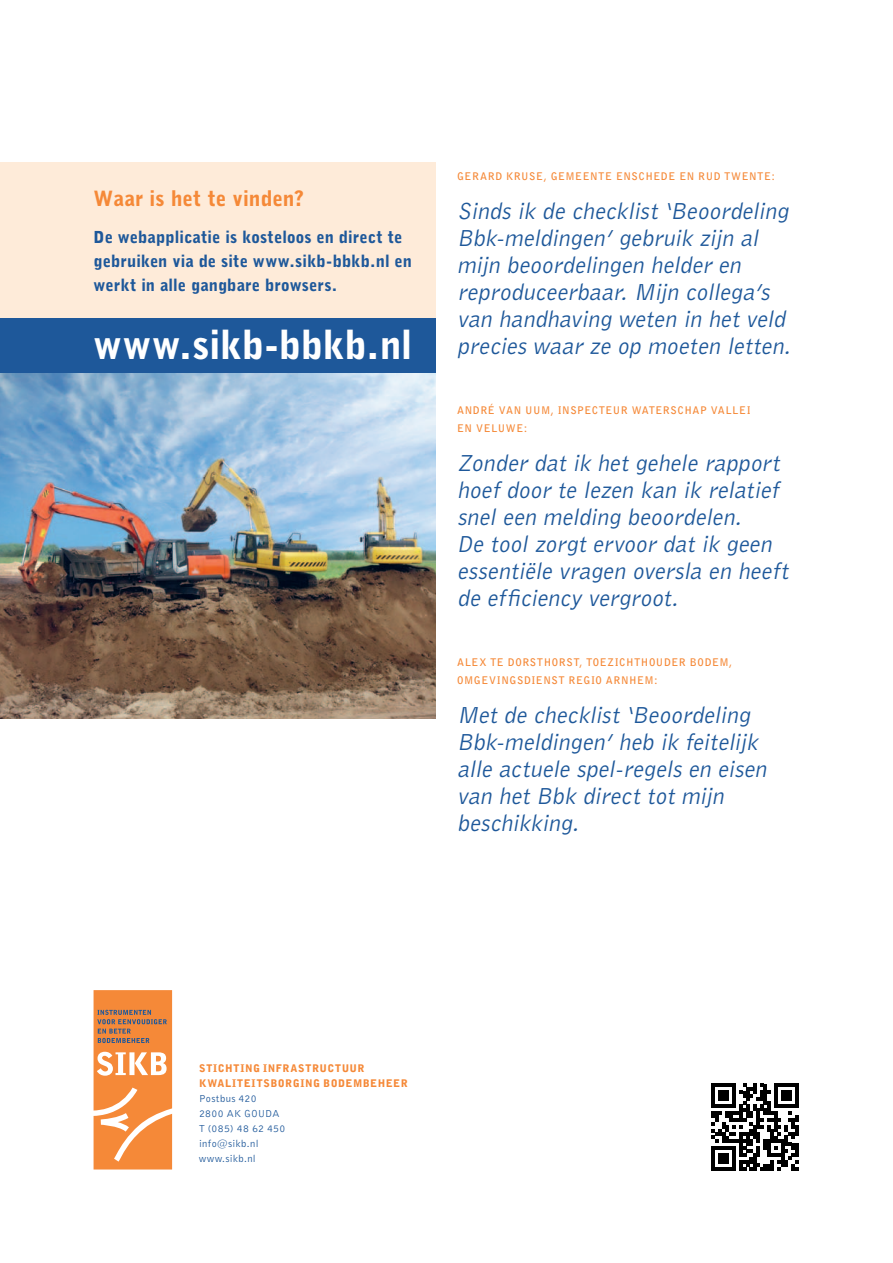
<style>
.page{position:relative;width:893px;height:1263px;background:#fff}
.page>*{position:absolute;margin:0;border:0;box-sizing:border-box;transform-origin:0 0}
.Platte_tekst{font:900 39.15px "Bell Gothic BT";letter-spacing:.005em;color:#fff}
.Platte_tekst-2{font:italic 24px/27px "Bell Gothic BT";color:#1e589a}
.Tussenkop{font:900 21px "Bell Gothic BT";letter-spacing:.005em;color:#f58938}
.Platte_tekst-3{font:900 16.5px/24px "Bell Gothic BT";letter-spacing:.01em;color:#1e589a}
.Platte_tekst-4{font:700 10.5px "Bell Gothic BT";letter-spacing:.055em;color:#f58938}
.Platte_tekst-5{font:10.5px "Bell Gothic BT";letter-spacing:.03em;color:#1e589a}
.Platte_tekst-6{font:900 10.5px "Bell Gothic BT";letter-spacing:.05em;color:#f58938}
</style>
<div class="page">
<div style="left:0;top:317px;width:436px;height:57px;background:#1e589a"></div>
<div style="left:0;top:162px;width:436px;height:155px;background:#feebd9"></div>
<svg style="left:94px;top:990px;width:78px;height:179px;background:#ee9655"></svg>
<svg style="left:711px;top:1084px;width:87px;height:86px"></svg>
<img style="left:0;top:374px;width:436px;height:344px">
<p class="Tussenkop" style="left:94px;top:185px;width:211px">Waar is het te vinden?</p>
<p class="Platte_tekst-3" style="left:94px;top:225px;width:320px">De webapplicatie is kosteloos en direct te gebruiken via de site www.sikb-bbkb.nl en werkt in alle gangbare browsers.</p>
<p class="Platte_tekst" style="left:94px;top:320px;width:320px">www.sikb-bbkb.nl</p>
<p class="Platte_tekst-4" style="left:457px;top:169px;width:319px">GERARD KRUSE, GEMEENTE ENSCHEDE EN RUD TWENTE:</p>
<p class="Platte_tekst-2" style="left:457px;top:197px;width:338px">Sinds ik de checklist ‘Beoordeling<br>Bbk-meldingen’ gebruik zijn al mijn beoordelingen helder en</p>
<p class="Platte_tekst-2" style="left:457px;top:278px;width:340px">reproduceerbaar. Mijn collega’s van handhaving weten in het veld precies waar ze op moeten letten.</p>
<p class="Platte_tekst-4" style="left:457px;top:403px;width:295px">ANDRÉ VAN UUM, INSPECTEUR WATERSCHAP VALLEI</p>
<p class="Platte_tekst-4" style="left:457px;top:421px;width:71px">EN VELUWE:</p>
<p class="Platte_tekst-2" style="left:457px;top:449px;width:329px;text-align:justify">Zonder dat ik het gehele rapport hoef door te lezen kan ik relatief snel een melding beoordelen.</p>
<p class="Platte_tekst-2" style="left:457px;top:530px;width:338px">De tool zorgt ervoor dat ik geen essentiële vragen oversla en heeft de efficiency vergroot.</p>
<p class="Platte_tekst-4" style="left:457px;top:655px;width:277px">ALEX TE DORSTHORST, TOEZICHTHOUDER BODEM,</p>
<p class="Platte_tekst-4" style="left:457px;top:673px;width:202px">OMGEVINGSDIENST REGIO ARNHEM:</p>
<p class="Platte_tekst-2" style="left:457px;top:701px;width:307px">Met de checklist ‘Beoordeling<br>Bbk-meldingen’ heb ik feitelijk</p>
<p class="Platte_tekst-2" style="left:457px;top:755px;width:316px">alle actuele spel-regels en eisen van het Bbk direct tot mijn</p>
<p class="Platte_tekst-2" style="left:457px;top:809px;width:128px">beschikking.</p>
<p class="Platte_tekst-6" style="left:199px;top:1061px;width:167px">STICHTING INFRASTRUCTUUR</p>
<p class="Platte_tekst-6" style="left:199px;top:1076px;width:210px">KWALITEITSBORGING BODEMBEHEER</p>
<p class="Platte_tekst-5" style="left:199px;top:1092px;width:59px">Postbus 420</p>
<p class="Platte_tekst-5" style="left:199px;top:1107px;width:82px">2800 AK GOUDA</p>
<p class="Platte_tekst-5" style="left:199px;top:1122px;width:88px">T (085) 48 62 450</p>
<p class="Platte_tekst-5" style="left:199px;top:1137px;width:61px">info@sikb.nl</p>
<p class="Platte_tekst-5" style="left:199px;top:1152px;width:58px">www.sikb.nl</p>
</div>
